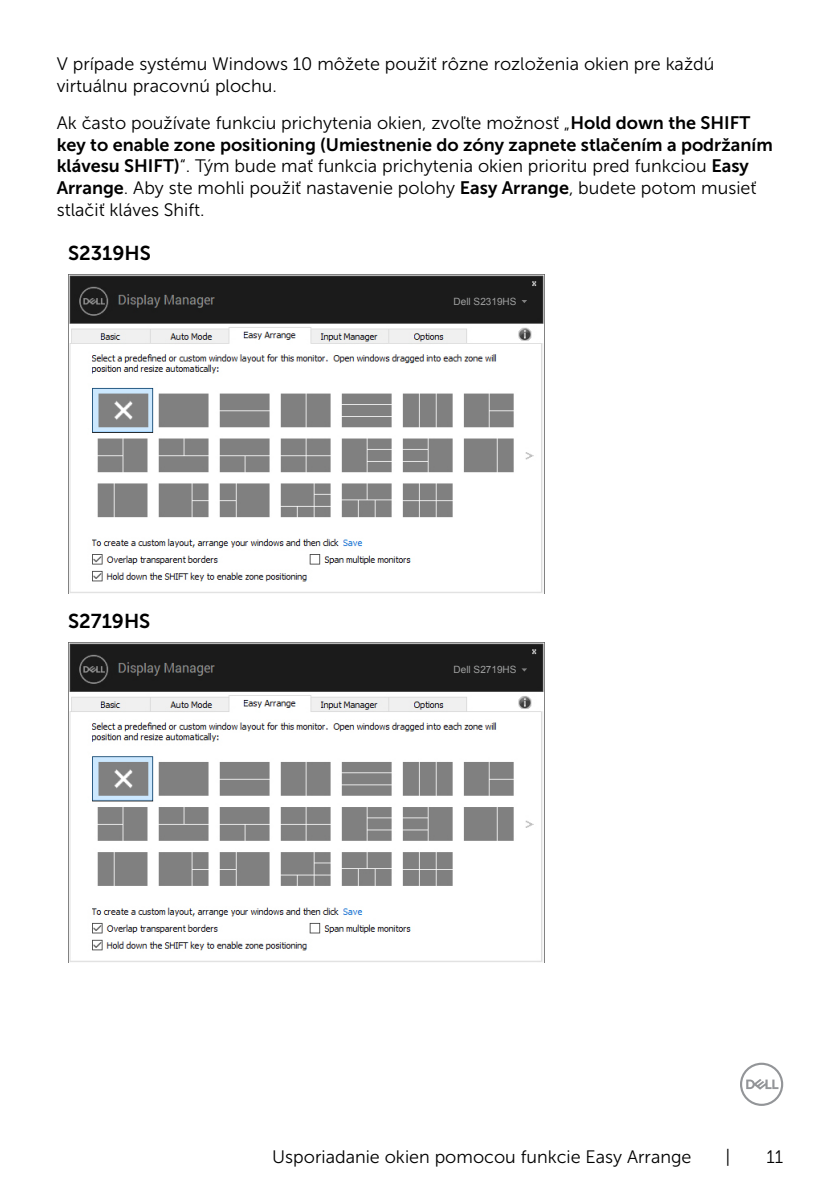
<style>
.page{position:relative;width:840px;height:1191px;background:#fff}
.page>*{position:absolute;margin:0;border:0;box-sizing:border-box;transform-origin:0 0}
.t1{font:20px "Museo Sans For Dell 700";color:#000}
.t2{font:18px/21.6px "Museo Sans For Dell 300";color:#000}
.t3{font:18px "Museo Sans For Dell 700";color:#000}
.t4{font:10px "Arial";color:#9fa0a0}
.s1{font-family:"Museo Sans For Dell 700"}
</style>
<div class="page">
<svg style="left:740px;top:1062px;width:42px;height:44px"></svg>
<img style="left:68px;top:274px;width:475px;height:320px">
<div style="left:451px;top:295px;width:67px;height:12px;background:#1b1b1b"></div>
<div style="left:520px;top:298px;width:8px;height:6px;background:#1b1b1b"></div>
<svg style="left:521px;top:300px;width:6px;height:3px"></svg>
<img style="left:68px;top:643px;width:475px;height:319px">
<div style="left:451px;top:663px;width:67px;height:12px;background:#1b1b1b"></div>
<div style="left:520px;top:667px;width:8px;height:5px;background:#1b1b1b"></div>
<svg style="left:521px;top:668px;width:6px;height:3px"></svg>
<p class="t2" style="left:57px;top:53px;width:658px">V prípade systému Windows 10 môžete použiť rôzne rozloženia okien pre každú virtuálnu pracovnú plochu.</p>
<p class="t2" style="left:57px;top:112px;width:694px">Ak často používate funkciu prichytenia okien, zvoľte možnosť „<span class="s1">Hold down the SHIFT</span></p>
<p class="t3" style="left:57px;top:134px;width:717px">key to enable zone positioning (Umiestnenie do zóny zapnete stlačením a podržaním</p>
<p class="t2" style="left:57px;top:155px;width:701px"><span class="s1">klávesu SHIFT)</span>“. Tým bude mať funkcia prichytenia okien prioritu pred funkciou <span class="s1">Easy<br>Arrange</span>. Aby ste mohli použiť nastavenie polohy <span class="s1">Easy Arrange</span>, budete potom musieť stlačiť kláves Shift.</p>
<p class="t1" style="left:68px;top:241px;width:84px">S2319HS</p>
<p class="t4" style="left:453px;top:295px;width:64px">Dell S2319HS</p>
<p class="t1" style="left:68px;top:610px;width:84px">S2719HS</p>
<p class="t4" style="left:453px;top:663px;width:64px">Dell S2719HS</p>
<p class="t2" style="left:272px;top:1145px;width:420px">Usporiadanie okien pomocou funkcie Easy Arrange</p>
<p class="t2" style="left:725px;top:1145px;width:6px">|</p>
<p class="t2" style="left:766px;top:1145px;width:18px">11</p>
</div>
